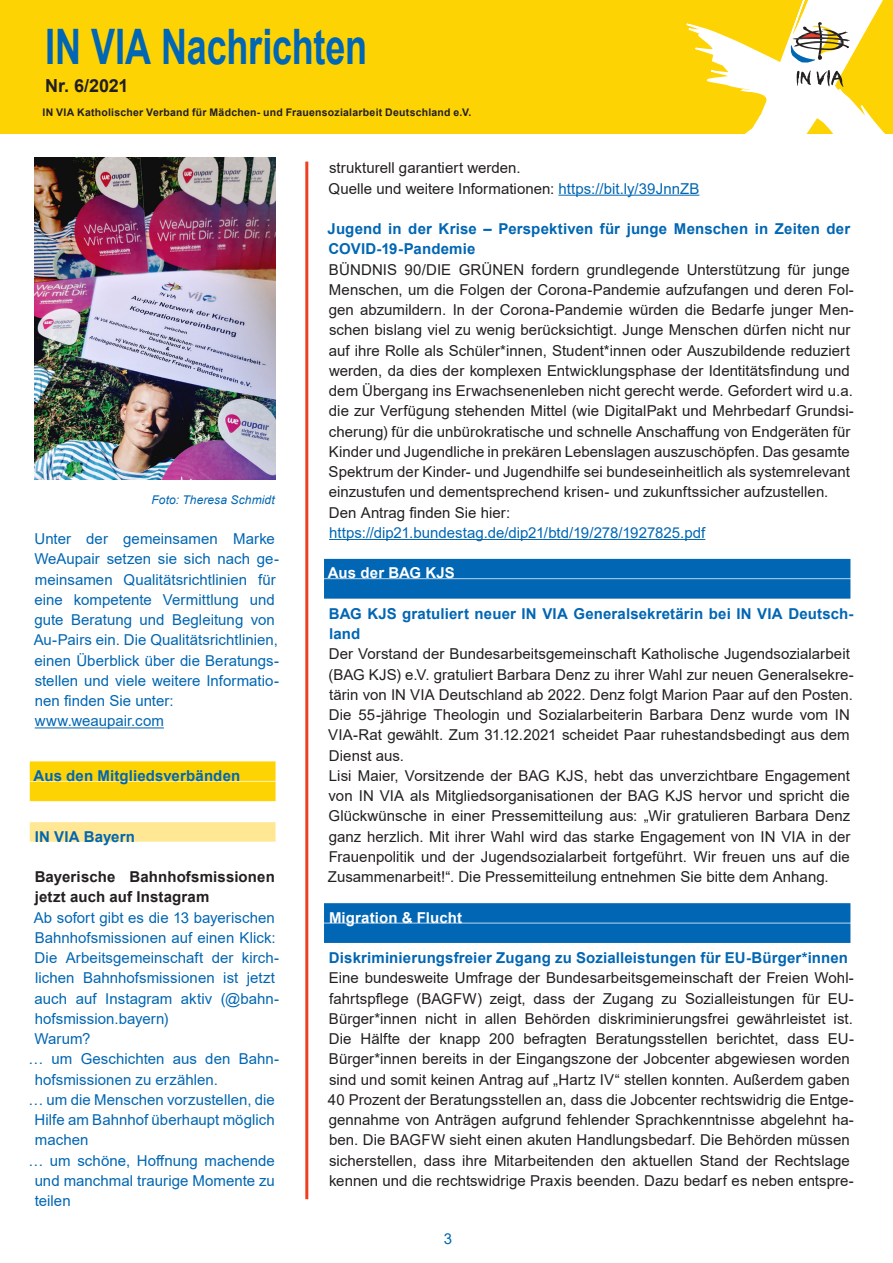
<style>
.page{position:relative;width:893px;height:1263px;background:#fff}
.page>*{position:absolute;margin:0;border:0;box-sizing:border-box;transform-origin:0 0}
.t1{font:700 48.9px "Arial";letter-spacing:-.005em;color:#0166b3;scale:.74 1}
.t2{font:700 18px "Arial";letter-spacing:-.005em;color:#231f20}
.t3{font:15px/20.2px "Arial";letter-spacing:.005em;color:#231f20}
.t4{font:15px/20.2px "Arial";color:#0166b3}
.UNTERTITELKASTEN_GEL{font:700 15px/20.2px "Arial";letter-spacing:.01em;color:#0166b3}
.t5{font:700 15px/20.2px "Arial";letter-spacing:.01em;color:#231f20}
.TITELKASTEN_BLAU{font:700 15px "Arial";letter-spacing:.01em;color:#fff}
.t6{font:italic 12px "Arial";letter-spacing:.015em;color:#0166b3}
.t7{font:700 10.5px "Arial";letter-spacing:.02em;color:#231f20}
.s1{color:#0166b3}
</style>
<div class="page">
<div style="left:0;top:0;width:893px;height:133px;background:#fed304"></div>
<svg style="left:686px;top:0;width:199px;height:133px"></svg>
<hr style="left:305px;top:162px;width:3px;height:1037px;background:#ef3e22">
<hr style="left:558px;top:195px;width:141px;height:1px;background:#0166b3">
<hr style="left:329px;top:539px;width:376px;height:1px;background:#0166b3">
<div style="left:324px;top:559px;width:526px;height:19px;background:#0166b3"></div>
<div style="left:324px;top:579px;width:526px;height:20px;background:#0166b3"></div>
<div style="left:324px;top:903px;width:526px;height:20px;background:#0166b3"></div>
<div style="left:324px;top:923px;width:526px;height:20px;background:#0166b3"></div>
<hr style="left:35px;top:727px;width:129px;height:1px;background:#0166b3">
<div style="left:30px;top:761px;width:246px;height:20px;background:#fed304"></div>
<div style="left:30px;top:782px;width:246px;height:19px;background:#fed304"></div>
<div style="left:30px;top:822px;width:246px;height:20px;background:#ffe794"></div>
<img style="left:34px;top:157px;width:242px;height:322px">
<h1 class="t1" style="left:45px;top:12px;width:437px">IN VIA Nachrichten</h1>
<p class="t2" style="left:45px;top:73px;width:85px">Nr. 6/2021</p>
<p class="t7" style="left:43px;top:105px;width:430px">IN VIA Katholischer Verband für Mädchen- und Frauensozialarbeit Deutschland e.V.</p>
<p class="t6" style="left:151px;top:492px;width:125px">Foto: Theresa Schmidt</p>
<p class="t4" style="left:34px;top:529px;width:247px">Unter der gemeinsamen Marke WeAupair setzen sie sich nach ge&shy;meinsamen Qualitätsrichtlinien für eine kompetente Vermittlung und gute Beratung und Begleitung von Au-Pairs ein. Die Qualitätsrichtlinien, einen Überblick über die Beratungs&shy;stellen und viele weitere Informatio&shy;nen finden Sie unter:</p>
<p class="t4" style="left:35px;top:711px;width:131px">www.weaupair.com</p>
<p class="UNTERTITELKASTEN_GEL" style="left:34px;top:766px;width:208px">Aus den Mitgliedsverbänden</p>
<p class="UNTERTITELKASTEN_GEL" style="left:35px;top:826px;width:102px">IN VIA Bayern</p>
<p class="t5" style="left:35px;top:867px;width:242px">Bayerische Bahnhofsmissionen jetzt auch auf Instagram</p>
<p class="t4" style="left:34px;top:907px;width:247px">Ab sofort gibt es die 13 bayerischen Bahnhofsmissionen auf einen Klick:<br>Die Arbeitsgemeinschaft der kirch&shy;lichen Bahnhofsmissionen ist jetzt auch auf Instagram aktiv (@bahn&shy;hofsmission.bayern)</p>
<p class="t4" style="left:34px;top:1029px;width:58px">Warum?</p>
<p class="t4" style="left:35px;top:1049px;width:246px;text-indent:-6px">… um Geschichten aus den Bahn&shy;hofsmissionen zu erzählen.</p>
<p class="t4" style="left:35px;top:1089px;width:242px;text-align:justify;text-indent:-6px">… um die Menschen vorzustellen, die Hilfe am Bahnhof überhaupt möglich machen</p>
<p class="t4" style="left:35px;top:1150px;width:242px;text-align:justify;text-indent:-6px">… um schöne, Hoffnung machende und manchmal traurige Momente zu teilen</p>
<p class="t3" style="left:329px;top:158px;width:193px">strukturell garantiert werden.</p>
<p class="t3" style="left:329px;top:178px;width:372px">Quelle und weitere Informationen: <span class="s1">https://bit.ly/39JnnZB</span></p>
<p class="UNTERTITELKASTEN_GEL" style="left:328px;top:219px;width:524px">Jugend in der Krise – Perspektiven für junge Menschen in Zeiten der<br>COVID-19-Pandemie</p>
<p class="t3" style="left:329px;top:259px;width:527px">BÜNDNIS 90/DIE GRÜNEN fordern grundlegende Unterstützung für junge Menschen, um die Folgen der Corona-Pandemie aufzufangen und deren Fol&shy;gen abzumildern. In der Corona-Pandemie würden die Bedarfe junger Men&shy;schen bislang viel zu wenig berücksichtigt. Junge Menschen dürfen nicht nur auf ihre Rolle als Schüler*innen, Student*innen oder Auszubildende reduziert werden, da dies der komplexen Entwicklungsphase der Identitätsfindung und dem Übergang ins Erwachsenenleben nicht gerecht werde. Gefordert wird u.a. die zur Verfügung stehenden Mittel (wie DigitalPakt und Mehrbedarf Grundsi&shy;cherung) für die unbürokratische und schnelle Anschaffung von Endgeräten für Kinder und Jugendliche in prekären Lebenslagen auszuschöpfen. Das gesamte Spektrum der Kinder- und Jugendhilfe sei bundeseinheitlich als systemrelevant einzustufen und dementsprechend krisen- und zukunftssicher aufzustellen.</p>
<p class="t3" style="left:329px;top:502px;width:183px">Den Antrag finden Sie hier:</p>
<p class="t4" style="left:329px;top:522px;width:378px">https://dip21.bundestag.de/dip21/btd/19/278/1927825.pdf</p>
<p class="TITELKASTEN_BLAU" style="left:328px;top:562px;width:128px">Aus der BAG KJS</p>
<p class="UNTERTITELKASTEN_GEL" style="left:329px;top:604px;width:526px">BAG KJS gratuliert neuer IN VIA Generalsekretärin bei IN VIA Deutsch&shy;land</p>
<p class="t3" style="left:328px;top:644px;width:527px">Der Vorstand der Bundesarbeitsgemeinschaft Katholische Jugendsozialarbeit (BAG KJS) e.V. gratuliert Barbara Denz zu ihrer Wahl zur neuen Generalsekre&shy;tärin von IN VIA Deutschland ab 2022. Denz folgt Marion Paar auf den Posten.<br>Die 55-jährige Theologin und Sozialarbeiterin Barbara Denz wurde vom IN VIA-Rat gewählt. Zum 31.12.2021 scheidet Paar ruhestandsbedingt aus dem Dienst aus.</p>
<p class="t3" style="left:328px;top:765px;width:524px;text-align:justify">Lisi Maier, Vorsitzende der BAG KJS, hebt das unverzichtbare Engagement von IN VIA als Mitgliedsorganisationen der BAG KJS hervor und spricht die Glückwünsche in einer Pressemitteilung aus: „Wir gratulieren Barbara Denz ganz herzlich. Mit ihrer Wahl wird das starke Engagement von IN VIA in der Frauenpolitik und der Jugendsozialarbeit fortgeführt. Wir freuen uns auf die Zusammenarbeit!“. Die Pressemitteilung entnehmen Sie bitte dem Anhang.</p>
<p class="TITELKASTEN_BLAU" style="left:329px;top:907px;width:135px">Migration &amp; Flucht</p>
<p class="UNTERTITELKASTEN_GEL" style="left:329px;top:948px;width:521px">Diskriminierungsfreier Zugang zu Sozialleistungen für EU-Bürger*innen</p>
<p class="t3" style="left:328px;top:968px;width:527px">Eine bundesweite Umfrage der Bundesarbeitsgemeinschaft der Freien Wohl&shy;fahrtspflege (BAGFW) zeigt, dass der Zugang zu Sozialleistungen für EU-Bürger*innen nicht in allen Behörden diskriminierungsfrei gewährleistet ist.<br>Die Hälfte der knapp 200 befragten Beratungsstellen berichtet, dass EU-Bürger*innen bereits in der Eingangszone der Jobcenter abgewiesen worden sind und somit keinen Antrag auf „Hartz IV“ stellen konnten. Außerdem gaben 40 Prozent der Beratungsstellen an, dass die Jobcenter rechtswidrig die Entge&shy;gennahme von Anträgen aufgrund fehlender Sprachkenntnisse abgelehnt ha&shy;ben. Die BAGFW sieht einen akuten Handlungsbedarf. Die Behörden müssen sicherstellen, dass ihre Mitarbeitenden den aktuellen Stand der Rechtslage kennen und die rechtswidrige Praxis beenden. Dazu bedarf es neben entspre-</p>
<p class="t4" style="left:444px;top:1229px;width:10px">3</p>
</div>
